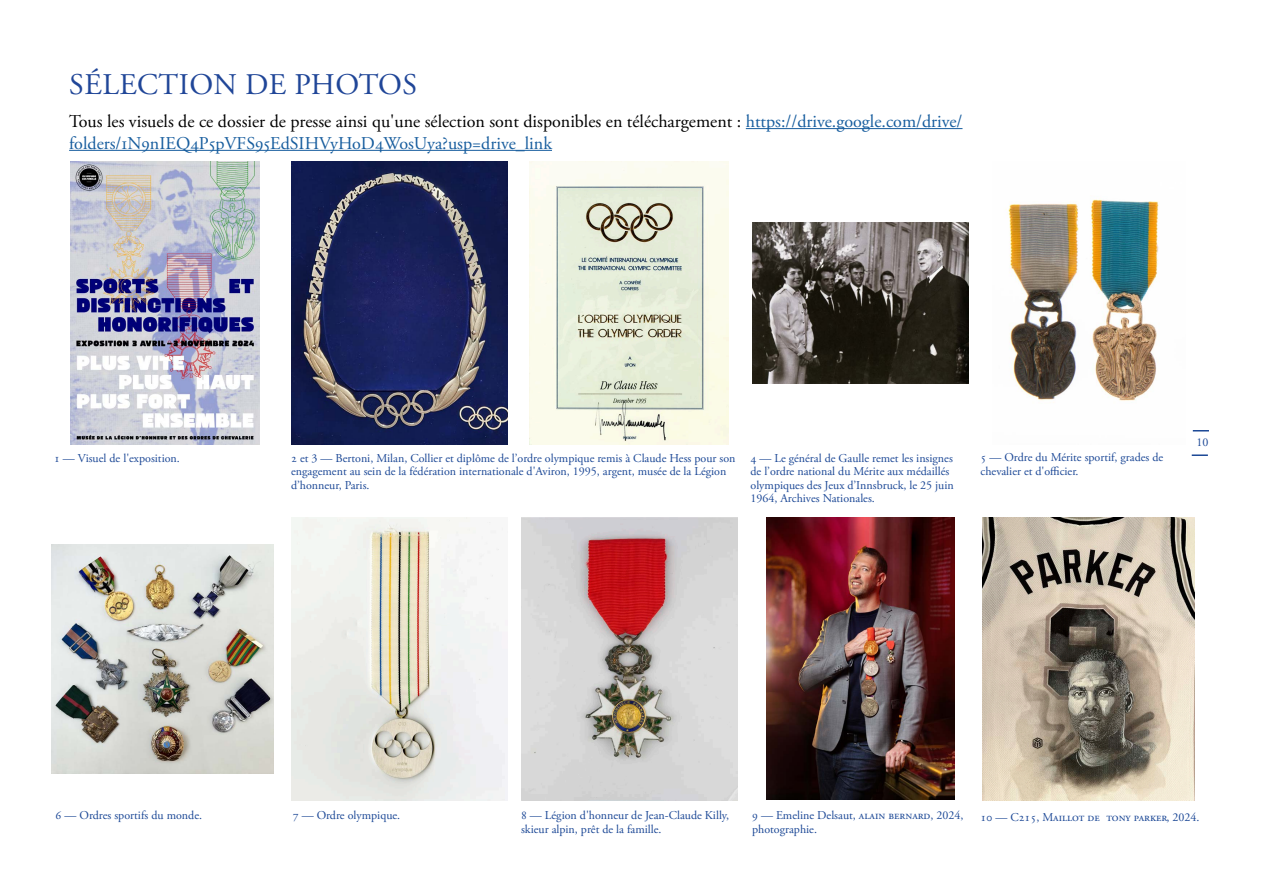
<style>
.page{position:relative;width:1263px;height:893px;background:#fff}
.page>*{position:absolute;margin:0;border:0;box-sizing:border-box;transform-origin:0 0}
.t1{font:30px "Adobe Garamond Pro";letter-spacing:.015em;color:#204698}
.t2{font:18px/21.8px "Adobe Garamond Pro";color:#175d9e}
.t3{font:12px/13.5px "Adobe Garamond Pro";color:#1c4896}
.s1{color:#000001}
</style>
<div class="page">
<img style="left:71px;top:162px;width:188px;height:283px">
<img style="left:1006px;top:199px;width:153px;height:204px">
<img style="left:51px;top:545px;width:222px;height:229px">
<svg style="left:1193px;top:430px;width:16px;height:1px"></svg>
<svg style="left:1192px;top:454px;width:16px;height:2px"></svg>
<img style="left:530px;top:162px;width:198px;height:283px">
<img style="left:291px;top:162px;width:216px;height:283px">
<img style="left:752px;top:222px;width:216px;height:162px">
<img style="left:982px;top:518px;width:213px;height:283px">
<img style="left:521px;top:518px;width:216px;height:283px">
<img style="left:291px;top:518px;width:216px;height:283px">
<img style="left:766px;top:518px;width:188px;height:281px">
<hr style="left:746px;top:128px;width:216px;height:1px;background:#175d9e">
<hr style="left:69px;top:150px;width:483px;height:1px;background:#175d9e">
<p class="t1" style="left:69px;top:67px;width:349px">SÉLECTION DE PHOTOS</p>
<p class="t2" style="left:69px;top:111px;width:895px"><span class="s1">Tous les visuels de ce dossier de presse ainsi qu'une sélection sont disponibles en téléchargement :</span> https://drive.google.com/drive/ folders/1N9nIEQ4P5pVFS95EdSIHVyHoD4WosUya?usp=drive_link</p>
<p class="t3" style="left:54px;top:452px;width:127px">1 — Visuel de l'exposition.</p>
<p class="t3" style="left:291px;top:452px;width:446px">2 et 3 — Bertoni, Milan, Collier et diplôme de l’ordre olympique remis à Claude Hess pour son engagement au sein de la fédération internationale d'Aviron, 1995, argent, musée de la Légion d’honneur, Paris.</p>
<p class="t3" style="left:750px;top:452px;width:205px">4 — Le général de Gaulle remet les insignes de l’ordre national du Mérite aux médaillés olympiques des Jeux d’Innsbruck, le 25 juin 1964, Archives Nationales.</p>
<p class="t3" style="left:980px;top:451px;width:184px">5 — Ordre du Mérite sportif, grades de</p>
<p class="t3" style="left:980px;top:465px;width:100px">chevalier et d'officier.</p>
<p class="t3" style="left:1196px;top:436px;width:13px">10</p>
<p class="t3" style="left:56px;top:809px;width:148px">6 — Ordres sportifs du monde.</p>
<p class="t3" style="left:293px;top:809px;width:109px">7 — Ordre olympique.</p>
<p class="t3" style="left:521px;top:809px;width:210px">8 — Légion d'honneur de Jean-Claude Killy, skieur alpin, prêt de la famille.</p>
<p class="t3" style="left:752px;top:809px;width:213px">9 — Emeline Delsaut, alain bernard, 2024, photographie.</p>
<p class="t3" style="left:980px;top:811px;width:220px">10 — C215, Maillot de tony parker, 2024.</p>
</div>
